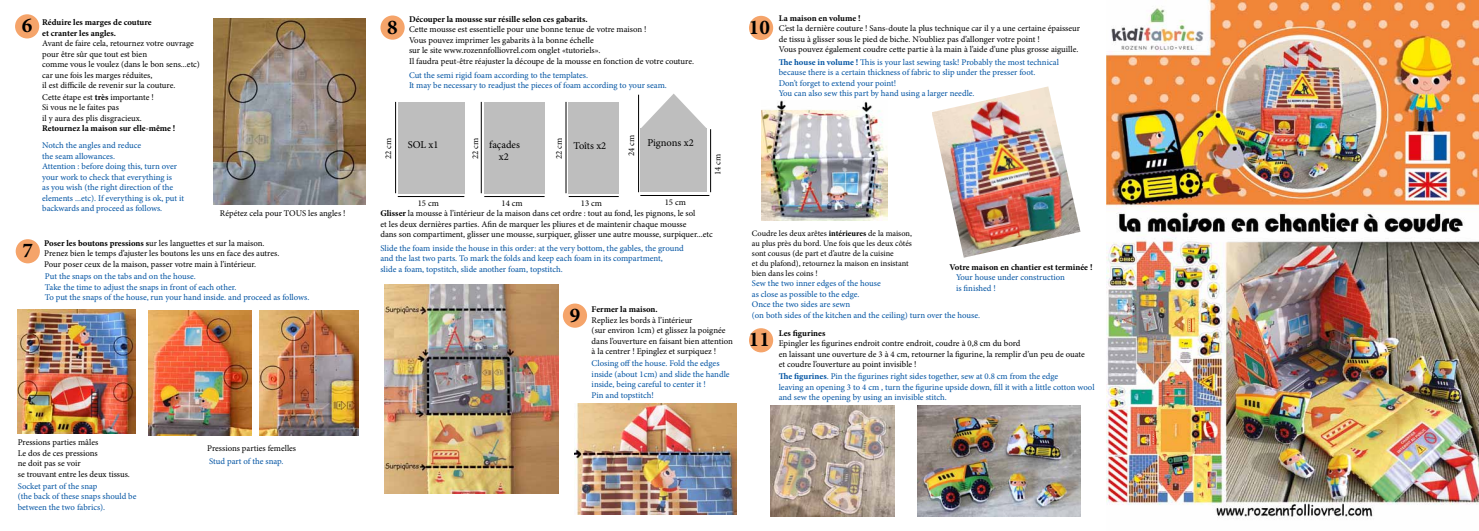
<style>
.page{position:relative;width:1479px;height:531px;background:#fff}
.page>*{position:absolute;margin:0;border:0;box-sizing:border-box;transform-origin:0 0}
.t1{font:700 21px "Minion Pro";color:#000}
.t2{font:10.5px/12.6px "Minion Pro";color:#000;text-align:center}
.t3{font:8.75px/10.5px "Minion Pro";color:#000}
.t4{font:8.75px/10.5px "Minion Pro";color:#0053a2}
.t5{font:700 8.75px/10.5px "Minion Pro";color:#000}
.t6{font:8.31px/10px "Minion Pro";letter-spacing:-.005em;color:#000}
.s1{font-weight:700}
</style>
<div class="page">
<div style="left:568px;top:102px;width:50px;height:91px;background:#bebebe"></div>
<hr style="left:568px;top:196px;width:50px;height:1px;background:#000">
<hr style="left:565px;top:102px;width:1px;height:91px;background:#000">
<div style="left:15px;top:14px;width:24px;height:24px;background:#f5a46a;border-radius:50%"></div>
<div style="left:16px;top:239px;width:24px;height:24px;background:#f5a46a;border-radius:50%"></div>
<div style="left:749px;top:16px;width:24px;height:24px;background:#f5a46a;border-radius:50%"></div>
<div style="left:749px;top:328px;width:24px;height:24px;background:#f5a46a;border-radius:50%"></div>
<div style="left:563px;top:303px;width:24px;height:25px;background:#f5a46a;border-radius:50%"></div>
<div style="left:380px;top:16px;width:24px;height:24px;background:#f5a46a;border-radius:50%"></div>
<div style="left:640px;top:129px;width:67px;height:63px;background:#bebebe"></div>
<svg style="left:640px;top:94px;width:67px;height:35px"></svg>
<hr style="left:640px;top:195px;width:69px;height:1px;background:#000">
<div style="left:398px;top:102px;width:66px;height:91px;background:#bebebe"></div>
<hr style="left:398px;top:196px;width:66px;height:1px;background:#000">
<hr style="left:395px;top:102px;width:1px;height:91px;background:#000">
<div style="left:484px;top:102px;width:60px;height:91px;background:#bebebe"></div>
<hr style="left:484px;top:196px;width:60px;height:1px;background:#000">
<hr style="left:481px;top:102px;width:1px;height:91px;background:#000">
<hr style="left:638px;top:95px;width:1px;height:97px;background:#000">
<hr style="left:710px;top:129px;width:1px;height:63px;background:#000">
<img style="left:1106px;top:1px;width:372px;height:519px">
<img style="left:214px;top:19px;width:151px;height:186px">
<img style="left:149px;top:311px;width:103px;height:124px">
<img style="left:259px;top:311px;width:99px;height:124px">
<img style="left:18px;top:310px;width:117px;height:124px">
<img style="left:385px;top:284px;width:173px;height:209px">
<img style="left:575px;top:403px;width:161px;height:112px">
<img style="left:761px;top:101px;width:126px;height:120px">
<img style="left:932px;top:86px;width:148px;height:172px">
<img style="left:917px;top:405px;width:163px;height:112px">
<img style="left:770px;top:405px;width:124px;height:112px">
<h1 class="t1" style="left:22px;top:11px;width:12px">6</h1>
<h1 class="t1" style="left:22px;top:236px;width:12px">7</h1>
<p class="t5" style="left:42px;top:17px;width:111px">Réduire les marges de couture et cranter les angles.</p>
<p class="t3" style="left:42px;top:38px;width:159px">Avant de faire cela, retournez votre ouvrage pour être sûr que tout est bien<br>comme vous le voulez (dans le bon sens...etc) car une fois les marges réduites,<br>il est difficile de revenir sur la couture.</p>
<p class="t3" style="left:42px;top:92px;width:113px">Cette étape est <span class="s1">très</span> importante !<br>Si vous ne le faites pas<br>il y aura des plis disgracieux.</p>
<p class="t5" style="left:42px;top:123px;width:135px">Retournez la maison sur elle-même !</p>
<p class="t4" style="left:42px;top:140px;width:143px">Notch the angles and reduce<br>the seam allowances.<br>Attention : before doing this, turn over your work to check that everything is<br>as you wish (the right direction of the elements ...etc). If everything is ok, put it backwards and proceed as follows.</p>
<p class="t3" style="left:220px;top:208px;width:127px">Répétez cela pour TOUS les angles !</p>
<p class="t3" style="left:44px;top:238px;width:236px"><span class="s1">Poser les boutons pressions s</span>ur les languettes et sur la maison.<br>Prenez bien le temps d’ajuster les boutons les uns en face des autres.<br>Pour poser ceux de la maison, passer votre main à l’intérieur.</p>
<p class="t4" style="left:45px;top:271px;width:266px">Put the snaps on the tabs and on the house.<br>Take the time to adjust the snaps in front of each other.<br>To put the snaps of the house, run your hand inside. and proceed as follows.</p>
<p class="t3" style="left:18px;top:437px;width:114px">Pressions parties mâles<br>Le dos de ces pressions<br>ne doit pas se voir<br>se trouvant entre les deux tissus.</p>
<p class="t3" style="left:207px;top:443px;width:90px">Pressions parties femelles</p>
<p class="t4" style="left:209px;top:456px;width:76px">Stud part of the snap.</p>
<p class="t4" style="left:18px;top:480px;width:120px">Socket part of the snap<br>(the back of these snaps should be between the two fabrics).</p>
<h1 class="t1" style="left:387px;top:12px;width:12px">8</h1>
<p class="t5" style="left:409px;top:14px;width:180px">Découper la mousse sur résille selon ces gabarits.</p>
<p class="t3" style="left:409px;top:24px;width:286px">Cette mousse est essentielle pour une bonne tenue de votre maison !<br>Vous pouvez imprimer les gabarits à la bonne échelle<br>sur le site www.rozennfolliovrel.com onglet «tutoriels».<br>Il faudra peut-être réajuster la découpe de la mousse en fonction de votre couture.</p>
<p class="t4" style="left:409px;top:70px;width:259px">Cut the semi rigid foam according to the templates.<br>It may be necessary to readjust the pieces of foam according to your seam.</p>
<p class="t3" style="left:383px;top:159px;width:23px;rotate:-90deg">22 cm</p>
<p class="t2" style="left:489px;top:138px;width:32px">façades x2</p>
<p class="t3" style="left:470px;top:159px;width:23px;rotate:-90deg">22 cm</p>
<p class="t2" style="left:573px;top:139px;width:34px">Toîts x2</p>
<p class="t3" style="left:553px;top:159px;width:23px;rotate:-90deg">22 cm</p>
<p class="t2" style="left:408px;top:138px;width:32px">SOL x1</p>
<p class="t3" style="left:626px;top:156px;width:23px;rotate:-90deg">24 cm</p>
<p class="t2" style="left:647px;top:137px;width:48px">Pignons x2</p>
<p class="t3" style="left:418px;top:198px;width:23px">15 cm</p>
<p class="t3" style="left:501px;top:198px;width:23px">14 cm</p>
<p class="t3" style="left:581px;top:198px;width:23px">13 cm</p>
<p class="t3" style="left:664px;top:197px;width:23px">15 cm</p>
<p class="t3" style="left:712px;top:175px;width:23px;rotate:-90deg">14 cm</p>
<p class="t3" style="left:380px;top:208px;width:334px"><span class="s1">Glisser</span> la mousse à l’intérieur de la maison dans cet ordre : tout au fond, les pignons, le sol<br>et les deux dernières parties. Afin de marquer les pliures et de maintenir chaque mousse<br>dans son compartiment, glisser une mousse, surpiquer, glisser une autre mousse, surpiquer...etc</p>
<p class="t4" style="left:380px;top:242px;width:305px">Slide the foam inside the house in this order: at the very bottom, the gables, the ground and the last two parts. To mark the folds and keep each foam in its compartment,<br>slide a foam, topstitch, slide another foam, topstitch.</p>
<h1 class="t1" style="left:569px;top:300px;width:12px">9</h1>
<p class="t5" style="left:591px;top:304px;width:68px">Fermer la maison.</p>
<p class="t3" style="left:591px;top:314px;width:143px">Repliez les bords à l’intérieur<br>(sur environ 1cm) et glissez la poignée dans l’ouverture en faisant bien attention à la centrer ! Epinglez et surpiquez !</p>
<p class="t4" style="left:591px;top:358px;width:139px">Closing off the house. Fold the edges inside (about 1cm) and slide the handle inside, being careful to center it !<br>Pin and topstitch!</p>
<h1 class="t1" style="left:749px;top:12px;width:22px">10</h1>
<p class="t5" style="left:778px;top:13px;width:83px">La maison en volume !</p>
<p class="t3" style="left:778px;top:23px;width:303px">C’est la dernière couture ! Sans-doute la plus technique car il y a une certaine épaisseur de tissu à glisser sous le pied de biche. N’oubliez pas d’allonger votre point !<br>Vous pouvez également coudre cette partie à la main à l’aide d’une plus grosse aiguille.</p>
<p class="t4" style="left:778px;top:57px;width:281px"><span class="s1">The house in volume !</span> This is your last sewing task! Probably the most technical because there is a certain thickness of fabric to slip under the presser foot.<br>Don’t forget to extend your point!<br>You can also sew this part by hand using a larger needle.</p>
<p class="t6" style="left:752px;top:228px;width:162px">Coudre les deux arêtes <span class="s1">intérieures</span> de la maison, au plus près du bord. Une fois que les deux côtés sont cousus (de part et d’autre de la cuisine<br>et du plafond), retournez la maison en insistant bien dans les coins !</p>
<p class="t5" style="left:949px;top:262px;width:144px">Votre maison en chantier est terminée !</p>
<p class="t4" style="left:956px;top:272px;width:110px">Your house under construction is finished !</p>
<p class="t4" style="left:752px;top:278px;width:230px">Sew the two inner edges of the house<br>as close as possible to the edge.<br>Once the two sides are sewn<br>(on both sides of the kitchen and the ceiling) turn over the house.</p>
<h1 class="t1" style="left:749px;top:325px;width:22px">11</h1>
<p class="t5" style="left:778px;top:328px;width:48px">Les figurines</p>
<p class="t3" style="left:778px;top:338px;width:307px">Epingler les figurines endroit contre endroit, coudre à 0,8 cm du bord<br>en laissant une ouverture de 3 à 4 cm, retourner la figurine, la remplir d’un peu de ouate et coudre l’ouverture au point invisible !</p>
<p class="t4" style="left:778px;top:371px;width:317px"><span class="s1">The figurines</span>. Pin the figurines right sides together, sew at 0.8 cm from the edge<br>leaving an opening 3 to 4 cm , turn the figurine upside down, fill it with a little cotton wool and sew the opening by using an invisible stitch.</p>
</div>
